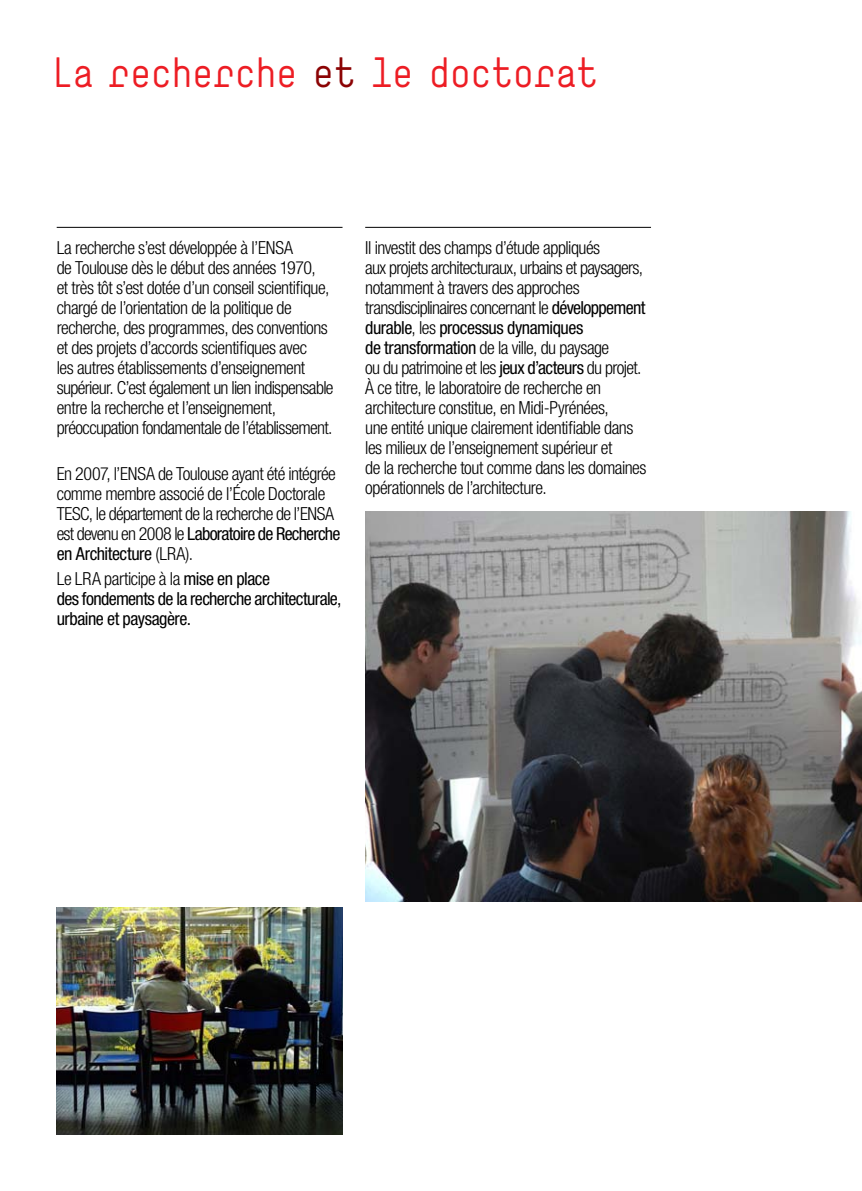
<style>
.page{position:relative;width:862px;height:1191px;background:#fff}
.page>*{position:absolute;margin:0;border:0;box-sizing:border-box;transform-origin:0 0}
.t1{font:40px "Simple";letter-spacing:-.025em;color:#ed1d24}
.t2{font:300 condensed 18px/20px "Helvetica Neue LT Std";letter-spacing:-.03em;color:#000}
.t3{font:condensed 18px/20px "Helvetica Neue LT Std";letter-spacing:-.035em;color:#000}
.s1{color:#8b0304}
.s2{font-weight:400}
.s3{font-weight:300}
</style>
<div class="page">
<hr style="left:57px;top:227px;width:285px;height:1px;background:#000">
<hr style="left:365px;top:227px;width:286px;height:1px;background:#000">
<img style="left:365px;top:511px;width:497px;height:390px">
<img style="left:57px;top:907px;width:285px;height:227px">
<h1 class="t1" style="left:51px;top:49px;width:549px">La recherche <span class="s1">et</span> le doctorat</h1>
<p class="t2" style="left:57px;top:237px;width:278px">La recherche s’est développée à l’ENSA<br>de Toulouse dès le début des années 1970,<br>et très tôt s’est dotée d’un conseil scientifique, chargé de l’orientation de la politique de recherche, des programmes, des conventions et des projets d’accords scientifiques avec<br>les autres établissements d’enseignement supérieur. C’est également un lien indispensable entre la recherche et l’enseignement, préoccupation fondamentale de l’établissement.</p>
<p class="t2" style="left:57px;top:463px;width:285px">En 2007, l’ENSA de Toulouse ayant été intégrée comme membre associé de l’École Doctorale TESC, le département de la recherche de l’ENSA est devenu en 2008 le <span class="s2">Laboratoire de Recherche en Architecture</span> (LRA).</p>
<p class="t3" style="left:57px;top:569px;width:286px"><span class="s3">Le LRA participe à la</span> mise en place<br>des fondements de la recherche architecturale, urbaine et paysagère.</p>
<p class="t2" style="left:365px;top:237px;width:283px">Il investit des champs d’étude appliqués<br>aux projets architecturaux, urbains et paysagers, notamment à travers des approches transdisciplinaires concernant le <span class="s2">développement durable</span>, les <span class="s2">processus dynamiques<br>de transformation</span> de la ville, du paysage<br>ou du patrimoine et les <span class="s2">jeux d’acteurs</span> du projet.<br>À ce titre, le laboratoire de recherche en architecture constitue, en Midi-Pyrénées,<br>une entité unique clairement identifiable dans les milieux de l’enseignement supérieur et<br>de la recherche tout comme dans les domaines opérationnels de l’architecture.</p>
</div>
